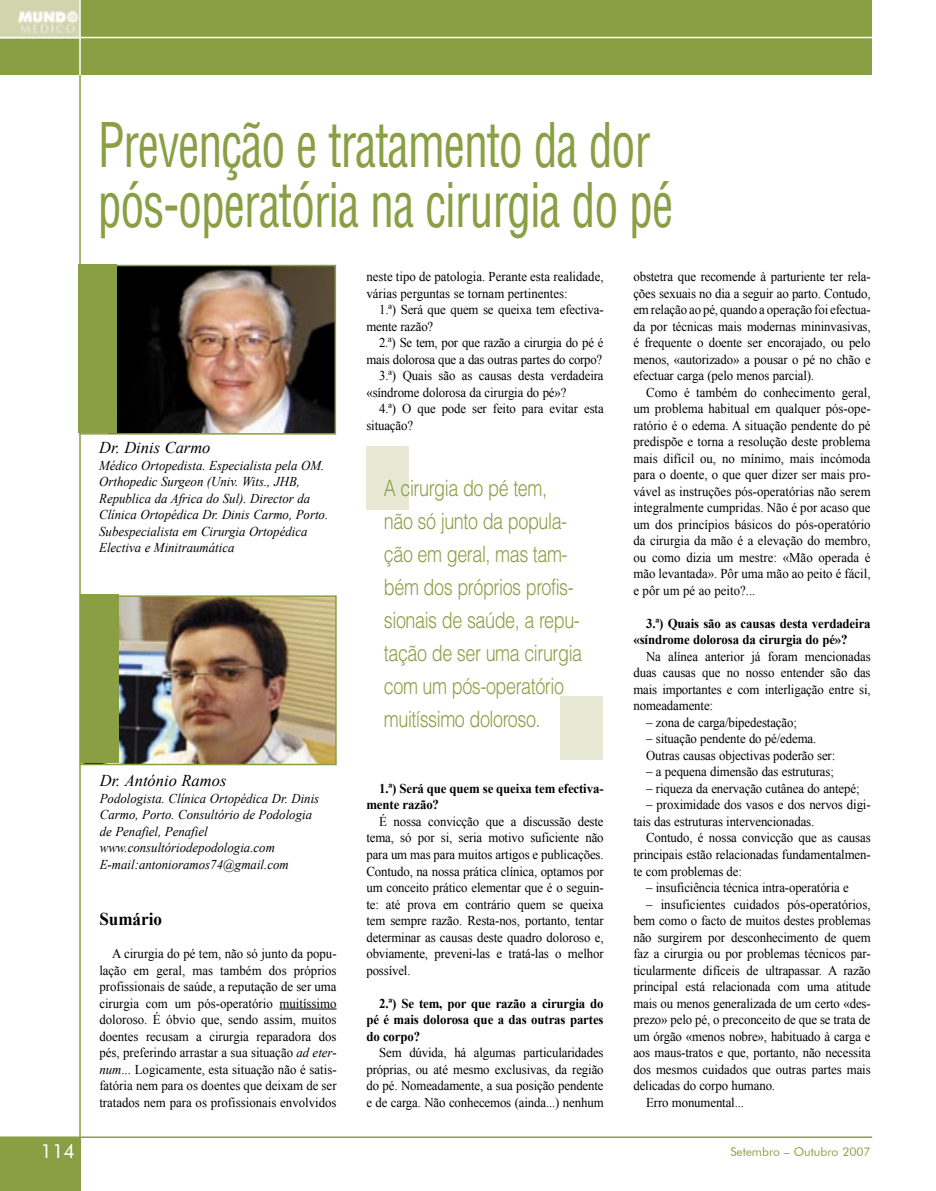
<style>
.page{position:relative;width:936px;height:1191px;background:#fff}
.page>*{position:absolute;margin:0;border:0;box-sizing:border-box;transform-origin:0 0}
.N-titulo{font:condensed 60px "Helvetica";letter-spacing:-.025em;color:#8a9f44;scale:.8 1}
.N-destaque{font:300 22.5px/33px "Helvetica";letter-spacing:-.025em;color:#8a9f44;scale:.8 1}
.t1{font:19.5px "Futura BT";color:#fff}
.subtit{font:700 18px "Times New Roman";color:#000;scale:.95 1}
.N-nome{font:italic 16.5px "Times New Roman";color:#000}
.N-texto{font:13.5px/16.5px "Times New Roman";letter-spacing:-.01em;color:#000;text-align:justify;scale:.95 1}
.N-cargo{font:italic 13.5px/16.5px "Times New Roman";color:#000;scale:.95 1}
.N-texto-2{font:700 13.5px/16.5px "Times New Roman";letter-spacing:-.01em;color:#000;scale:.95 1}
.t2{font:12px "Futura BT";color:#8a9f44}
.s1{font-style:italic}
</style>
<div class="page">
<div style="left:80px;top:0;width:792px;height:75px;background:#8a9f44"></div>
<div style="left:0;top:1137px;width:81px;height:54px;background:#8a9f44"></div>
<hr style="left:0;top:1136px;width:872px;height:2px;background:#8a9f44">
<div style="left:0;top:0;width:80px;height:75px;background:#8a9f44"></div>
<div style="left:0;top:0;width:80px;height:38px;background:#d1d4ad"></div>
<img style="left:19px;top:12px;width:59px;height:21px">
<hr style="left:79px;top:0;width:2px;height:87px;background:#fff">
<hr style="left:79px;top:75px;width:2px;height:1070px;background:#8a9f44">
<hr style="left:0;top:37px;width:935px;height:1px;background:#fff">
<hr style="left:279px;top:1008px;width:57px;height:1px;background:#000">
<img style="left:117px;top:268px;width:216px;height:163px">
<div style="left:79px;top:265px;width:257px;height:169px;border:2px solid #8a9f44"></div>
<img style="left:119px;top:598px;width:215px;height:164px">
<div style="left:80px;top:595px;width:257px;height:170px;border:2px solid #8a9f44"></div>
<div style="left:78px;top:264px;width:39px;height:168px;background:#8a9f44"></div>
<div style="left:80px;top:595px;width:39px;height:168px;background:#8a9f44"></div>
<div style="left:366px;top:446px;width:43px;height:63px;background:#e7e9d5"></div>
<div style="left:560px;top:696px;width:43px;height:64px;background:#e7e9d5"></div>
<p class="t1" style="left:41px;top:1139px;width:36px">114</p>
<p class="N-titulo" style="left:98px;top:108px;width:692px">Prevenção e tratamento da dor</p>
<p class="N-titulo" style="left:98px;top:168px;width:721px">pós-operatória na cirurgia do pé</p>
<p class="N-nome" style="left:99px;top:436px;width:113px">Dr. Dinis Carmo</p>
<p class="N-cargo" style="left:99px;top:457px;width:242px">Médico Ortopedista. Especialista pela OM.<br>Orthopedic Surgeon (Univ. Wits., JHB, Republica da Africa do Sul). Director da Clínica Ortopédica Dr. Dinis Carmo, Porto.<br>Subespecialista em Cirurgia Ortopédica Electiva e Minitraumática</p>
<p class="N-nome" style="left:100px;top:769px;width:128px">Dr. António Ramos</p>
<p class="N-cargo" style="left:100px;top:789px;width:232px">Podologista. Clínica Ortopédica Dr. Dinis<br>Carmo, Porto. Consultório de Podologia</p>
<p class="N-cargo" style="left:100px;top:822px;width:115px">de Penafiel, Penafiel</p>
<p class="N-cargo" style="left:100px;top:839px;width:186px">www.consultóriodepodologia.com</p>
<p class="N-cargo" style="left:100px;top:855px;width:200px">E-mail:antonioramos74@gmail.com</p>
<p class="subtit" style="left:99px;top:906px;width:68px">Sumário</p>
<p class="N-texto" style="left:99px;top:945px;width:251px;text-indent:13px">A cirurgia do pé tem, não só junto da popu&shy;lação em geral, mas também dos próprios profissionais de saúde, a reputação de ser uma cirurgia com um pós-operatório muitíssimo doloroso. É óbvio que, sendo assim, muitos doentes recusam a cirurgia reparadora dos pés, preferindo arrastar a sua situação <span class="s1">ad eter&shy;num</span>... Logicamente, esta situação não é satis&shy;fatória nem para os doentes que deixam de ser tratados nem para os profissionais envolvidos</p>
<p class="N-texto" style="left:366px;top:268px;width:251px">neste tipo de patologia. Perante esta realidade, várias perguntas se tornam pertinentes:</p>
<p class="N-texto" style="left:366px;top:301px;width:251px;text-indent:13px">1.ª) Será que quem se queixa tem efectiva&shy;mente razão?</p>
<p class="N-texto" style="left:366px;top:334px;width:251px;text-align:right">2.ª) Se tem, por que razão a cirurgia do pé é mais dolorosa que a das outras partes do corpo?</p>
<p class="N-texto" style="left:366px;top:367px;width:251px;text-indent:13px">3.ª) Quais são as causas desta verdadeira «síndrome dolorosa da cirurgia do pé»?</p>
<p class="N-texto" style="left:366px;top:400px;width:251px;text-indent:13px">4.ª) O que pode ser feito para evitar esta situação?</p>
<p class="N-destaque" style="left:384px;top:471px;width:205px">A cirurgia do pé tem,</p>
<p class="N-destaque" style="left:384px;top:504px;width:249px">não só junto da popula&shy;ção em geral, mas tam&shy;bém dos próprios profis&shy;sionais de saúde, a repu&shy;tação de ser uma cirurgia com um pós-operatório muitíssimo doloroso.</p>
<p class="N-texto-2" style="left:366px;top:780px;width:251px;text-indent:13px">1.ª) Será que quem se queixa tem efectiva&shy;mente razão?</p>
<p class="N-texto" style="left:366px;top:813px;width:251px;text-indent:13px">É nossa convicção que a discussão deste tema, só por si, seria motivo suficiente não para um mas para muitos artigos e publicações.<br>Contudo, na nossa prática clínica, optamos por um conceito prático elementar que é o seguin&shy;te: até prova em contrário quem se queixa tem sempre razão. Resta-nos, portanto, tentar determinar as causas deste quadro doloroso e, obviamente, preveni-las e tratá-las o melhor possível.</p>
<p class="N-texto-2" style="left:366px;top:994px;width:251px;text-align:justify;text-indent:13px">2.ª) Se tem, por que razão a cirurgia do pé é mais dolorosa que a das outras partes do corpo?</p>
<p class="N-texto" style="left:366px;top:1044px;width:251px;text-indent:13px">Sem dúvida, há algumas particularidades próprias, ou até mesmo exclusivas, da região do pé. Nomeadamente, a sua posição pendente e de carga. Não conhecemos (ainda...) nenhum</p>
<p class="N-texto" style="left:633px;top:268px;width:251px">obstetra que recomende à parturiente ter rela&shy;ções sexuais no dia a seguir ao parto. Contudo, em relação ao pé, quando a operação foi efectua&shy;da por técnicas mais modernas mininvasivas, é frequente o doente ser encorajado, ou pelo menos, «autorizado» a pousar o pé no chão e efectuar carga (pelo menos parcial).</p>
<p class="N-texto" style="left:633px;top:384px;width:251px;text-indent:13px">Como é também do conhecimento geral, um problema habitual em qualquer pós-ope&shy;ratório é o edema. A situação pendente do pé predispõe e torna a resolução deste problema mais difícil ou, no mínimo, mais incómoda para o doente, o que quer dizer ser mais pro&shy;vável as instruções pós-operatórias não serem integralmente cumpridas. Não é por acaso que um dos princípios básicos do pós-operatório da cirurgia da mão é a elevação do membro, ou como dizia um mestre: «Mão operada é mão levantada». Pôr uma mão ao peito é fácil, e pôr um pé ao peito?...</p>
<p class="N-texto-2" style="left:633px;top:615px;width:251px;text-indent:13px">3.ª) Quais são as causas desta verdadeira «síndrome dolorosa da cirurgia do pé»?</p>
<p class="N-texto" style="left:633px;top:648px;width:251px;text-indent:13px">Na alínea anterior já foram mencionadas duas causas que no nosso entender são das mais importantes e com interligação entre si, nomeadamente:</p>
<p class="N-texto" style="left:646px;top:714px;width:160px">– zona de carga/bipedestação;</p>
<p class="N-texto" style="left:646px;top:730px;width:180px">– situação pendente do pé/edema.</p>
<p class="N-texto" style="left:646px;top:747px;width:200px">Outras causas objectivas poderão ser:</p>
<p class="N-texto" style="left:646px;top:763px;width:199px">– a pequena dimensão das estruturas;</p>
<p class="N-texto" style="left:646px;top:780px;width:226px">– riqueza da enervação cutânea do antepé;</p>
<p class="N-texto" style="left:633px;top:796px;width:251px;text-indent:13px">– proximidade dos vasos e dos nervos digi&shy;tais das estruturas intervencionadas.</p>
<p class="N-texto" style="left:633px;top:829px;width:251px;text-indent:13px">Contudo, é nossa convicção que as causas principais estão relacionadas fundamentalmen&shy;te com problemas de:</p>
<p class="N-texto" style="left:646px;top:879px;width:215px">– insuficiência técnica intra-operatória e</p>
<p class="N-texto" style="left:633px;top:895px;width:251px;text-indent:13px">– insuficientes cuidados pós-operatórios, bem como o facto de muitos destes problemas não surgirem por desconhecimento de quem faz a cirurgia ou por problemas técnicos par&shy;ticularmente difíceis de ultrapassar. A razão principal está relacionada com uma atitude mais ou menos generalizada de um certo «des&shy;prezo» pelo pé, o preconceito de que se trata de um órgão «menos nobre», habituado à carga e aos maus-tratos e que, portanto, não necessita dos mesmos cuidados que outras partes mais delicadas do corpo humano.</p>
<p class="N-texto" style="left:646px;top:1093px;width:105px">Erro monumental...</p>
<p class="t2" style="left:730px;top:1144px;width:142px">Setembro – Outubro 2007</p>
</div>
